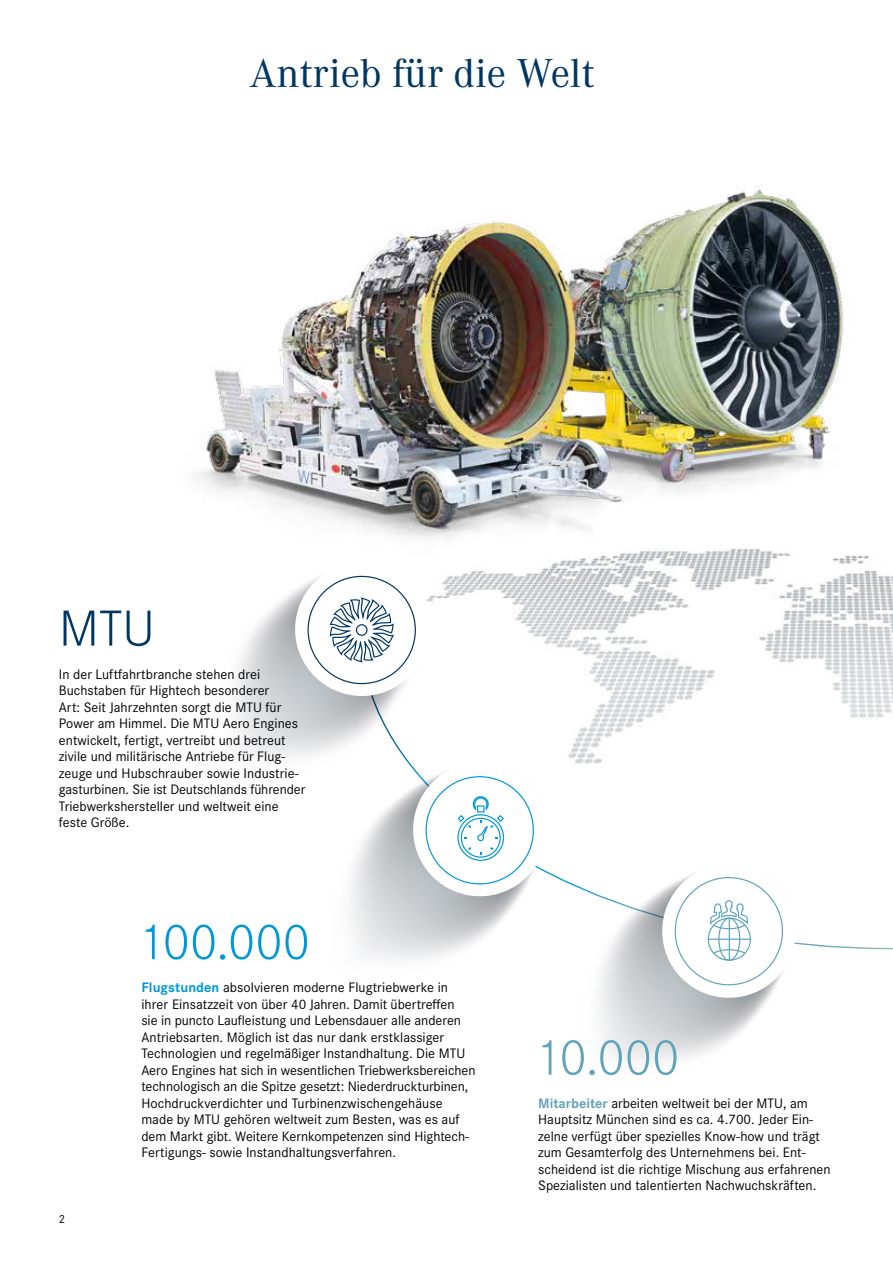
<style>
.page{position:relative;width:893px;height:1263px;background:#fff}
.page>*{position:absolute;margin:0;border:0;box-sizing:border-box;transform-origin:0 0}
.t1{font:300 52.5px "Corporate S";color:#0098d8}
.t2{font:300 52.5px "Corporate S";color:#5fa4bb}
.t3{font:300 52.5px "Corporate S";color:#003762}
.t4{font:42px "Corporate A";color:#003762}
.t5{font:14.25px/16.5px "Corporate S";color:#000}
.t6{font:12px "Corporate S";color:#000}
.s1{font-weight:700;color:#0098d8}
.s2{font-weight:700;color:#5fa4bb}
</style>
<div class="page">
<img style="left:196px;top:184px;width:672px;height:372px">
<svg style="left:235px;top:556px;width:658px;height:506px"></svg>
<h2 class="t4" style="left:249px;top:45px;width:346px">Antrieb für die Welt</h2>
<h1 class="t3" style="left:59px;top:599px;width:97px">MTU</h1>
<p class="t5" style="left:59px;top:666px;width:248px">In der Luftfahrtbranche stehen drei Buchstaben für Hightech besonderer<br>Art: Seit Jahrzehnten sorgt die MTU für Power am Himmel. Die MTU Aero Engines entwickelt, fertigt, vertreibt und betreut zivile und militärische Antriebe für Flug&shy;zeuge und Hubschrauber sowie Industrie&shy;gasturbinen. Sie ist Deutschlands führender Triebwerkshersteller und weltweit eine feste Größe.</p>
<p class="t6" style="left:59px;top:1212px;width:8px">2</p>
<h1 class="t1" style="left:139px;top:912px;width:172px">100.000</h1>
<p class="t5" style="left:141px;top:979px;width:336px"><span class="s1">Flugstunden</span> absolvieren moderne Flugtriebwerke in ihrer Einsatzzeit von über 40 Jahren. Damit übertreffen<br>sie in puncto Laufleistung und Lebensdauer alle anderen Antriebsarten. Möglich ist das nur dank erstklassiger Technologien und regelmäßiger Instandhaltung. Die MTU Aero Engines hat sich in wesentlichen Triebwerksbereichen technologisch an die Spitze gesetzt: Niederdruckturbinen, Hochdruckverdichter und Turbinenzwischengehäuse made by MTU gehören weltweit zum Besten, was es auf dem Markt gibt. Weitere Kernkompetenzen sind Hightech-Fertigungs- sowie Instandhaltungsverfahren.</p>
<h1 class="t2" style="left:536px;top:1028px;width:145px">10.000</h1>
<p class="t5" style="left:538px;top:1095px;width:294px"><span class="s2">Mitarbeiter</span> arbeiten weltweit bei der MTU, am Hauptsitz München sind es ca. 4.700. Jeder Ein&shy;zelne verfügt über spezielles Know-how und trägt zum Gesamterfolg des Unternehmens bei. Ent&shy;scheidend ist die richtige Mischung aus erfahrenen Spezialisten und talentierten Nachwuchskräften.</p>
</div>
